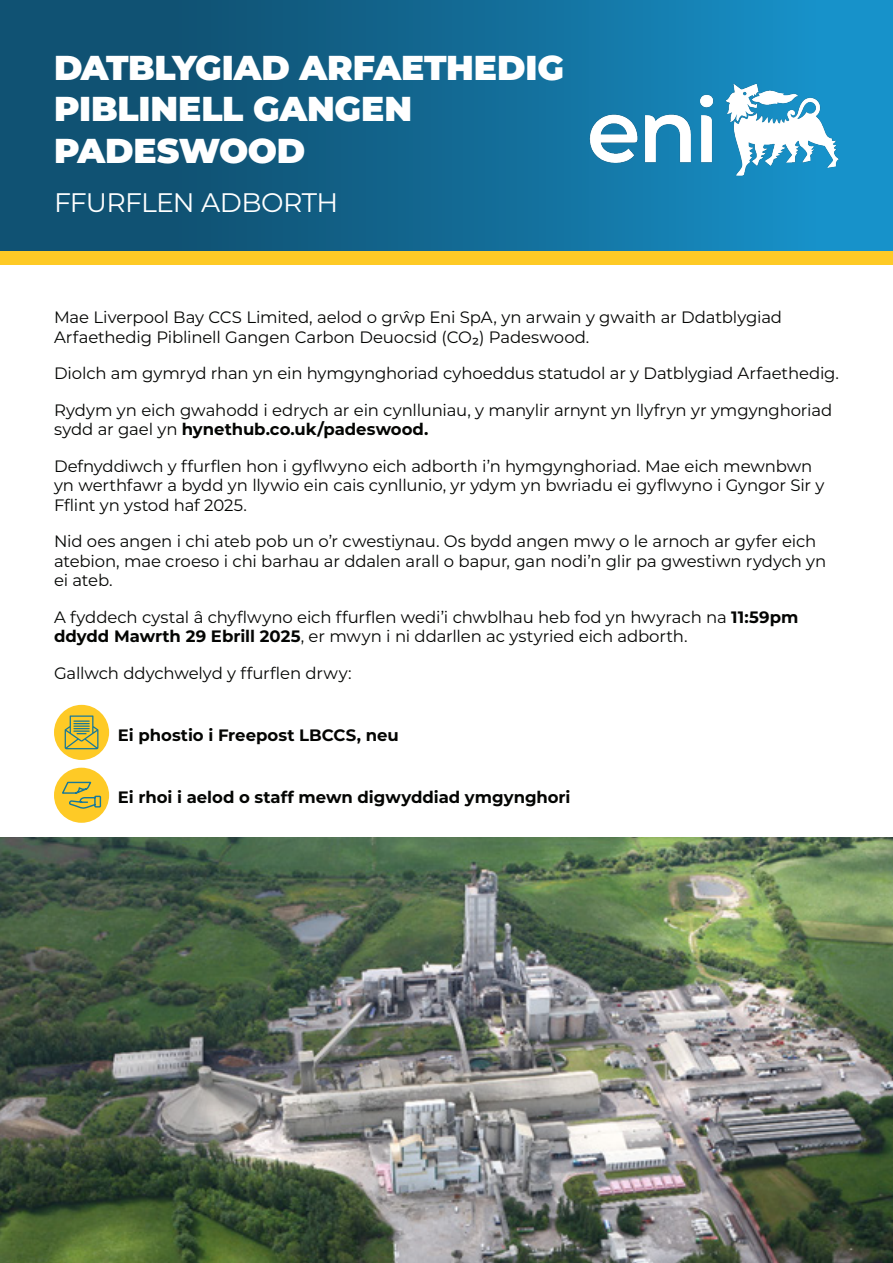
<style>
.page{position:relative;width:893px;height:1263px;background:#fff}
.page>*{position:absolute;margin:0;border:0;box-sizing:border-box;transform-origin:0 0}
.t1{font:900 34.5px/41.4px "Montserrat";letter-spacing:-.005em;color:#fff}
.t2{font:26.85px "Montserrat";letter-spacing:-.02em;color:#fff}
.Body_Text_-_Regular__Justify{font:16.5px/19.5px "Montserrat";letter-spacing:-.01em;color:#040503}
.Body_Text_-_Regular__Justify-2{font:700 16.5px "Montserrat";color:#040503}
.s1{font-weight:500}
.s2{font-weight:700}
</style>
<div class="page">
<div style="left:0;top:0;width:893px;height:251px;background:linear-gradient(to right,#0f4663,#1793cc)"></div>
<div style="left:0;top:251px;width:893px;height:14px;background:#feca26"></div>
<div style="left:54px;top:705px;width:55px;height:55px;background:#feca26;border-radius:50%"></div>
<svg style="left:65px;top:715px;width:33px;height:34px"></svg>
<div style="left:54px;top:768px;width:55px;height:55px;background:#feca26;border-radius:50%"></div>
<svg style="left:62px;top:781px;width:40px;height:28px"></svg>
<img style="left:0;top:838px;width:893px;height:425px">
<img style="left:585px;top:78px;width:261px;height:100px">
<p class="t1" style="left:54px;top:45px;width:511px">DATBLYGIAD ARFAETHEDIG<br>PIBLINELL GANGEN<br>PADESWOOD</p>
<p class="t2" style="left:54px;top:184px;width:286px">FFURFLEN ADBORTH</p>
<p class="Body_Text_-_Regular__Justify" style="left:54px;top:307px;width:730px">Mae Liverpool Bay CCS Limited, aelod o grŵp Eni SpA, yn arwain y gwaith ar Ddatblygiad<br>Arfaethedig Piblinell Gangen Carbon Deuocsid (CO<span class="s1">2</span>) Padeswood.</p>
<p class="Body_Text_-_Regular__Justify" style="left:54px;top:363px;width:787px">Diolch am gymryd rhan yn ein hymgynghoriad cyhoeddus statudol ar y Datblygiad Arfaethedig.</p>
<p class="Body_Text_-_Regular__Justify" style="left:54px;top:400px;width:780px">Rydym yn eich gwahodd i edrych ar ein cynlluniau, y manylir arnynt yn llyfryn yr ymgynghoriad sydd ar gael yn <span class="s2">hynethub.co.uk/padeswood.</span></p>
<p class="Body_Text_-_Regular__Justify" style="left:54px;top:456px;width:772px">Defnyddiwch y ffurflen hon i gyflwyno eich adborth i’n hymgynghoriad. Mae eich mewnbwn yn werthfawr a bydd yn llywio ein cais cynllunio, yr ydym yn bwriadu ei gyflwyno i Gyngor Sir y<br>Fflint yn ystod haf 2025.</p>
<p class="Body_Text_-_Regular__Justify" style="left:54px;top:531px;width:774px">Nid oes angen i chi ateb pob un o’r cwestiynau. Os bydd angen mwy o le arnoch ar gyfer eich atebion, mae croeso i chi barhau ar ddalen arall o bapur, gan nodi’n glir pa gwestiwn rydych yn ei ateb.</p>
<p class="Body_Text_-_Regular__Justify" style="left:54px;top:607px;width:746px">A fyddech cystal â chyflwyno eich ffurflen wedi’i chwblhau heb fod yn hwyrach na <span class="s2">11:59pm ddydd Mawrth 29 Ebrill 2025</span>, er mwyn i ni ddarllen ac ystyried eich adborth.</p>
<p class="Body_Text_-_Regular__Justify" style="left:54px;top:663px;width:299px">Gallwch ddychwelyd y ffurflen drwy:</p>
<p class="Body_Text_-_Regular__Justify-2" style="left:118px;top:723px;width:283px">Ei phostio i Freepost LBCCS, neu</p>
<p class="Body_Text_-_Regular__Justify-2" style="left:118px;top:785px;width:454px">Ei rhoi i aelod o staff mewn digwyddiad ymgynghori</p>
</div>
